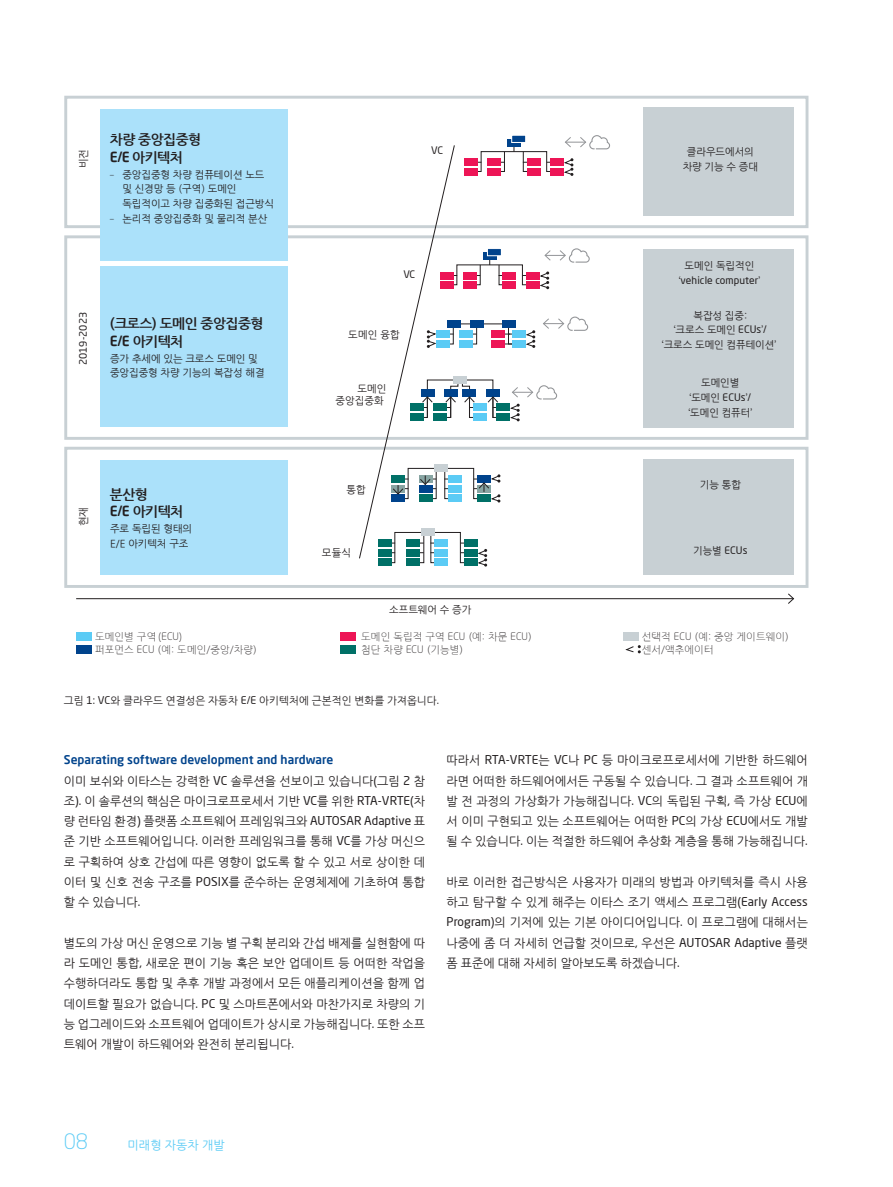
<style>
.page{position:relative;width:893px;height:1187px;background:#fff}
.page>*{position:absolute;margin:0;border:0;box-sizing:border-box;transform-origin:0 0}
.SZ_links{font:300 21px "Neo Sans Std";color:#5bcbf5}
.t1{font:700 13.8px/17.5px "Nanum Gothic";letter-spacing:-.04em;color:#231f20}
.Text{font:12px/20.2px "Nanum Gothic";letter-spacing:.005em;color:#231f20;text-align:justify}
.Zwischentitel{font:500 12px "Neo Sans Pro";letter-spacing:.005em;color:#00438c}
.Rubrizierung_links{font:12px "Nanum Gothic";letter-spacing:.01em;color:#5bcbf5}
.BU{font:10.5px "Nanum Gothic";letter-spacing:.01em;color:#231f20}
.t2{font:10.2px/14.5px "Nanum Gothic";letter-spacing:-.005em;color:#231f20}
.t3{font:300 10.2px/12.3px "Nanum Gothic";letter-spacing:.01em;color:#231f20}
.t4{font:10.2px/14.5px "Neo Sans Pro";letter-spacing:.01em;color:#231f20;text-align:center}
.t5{font:10.2px "Neo Sans Std";letter-spacing:.01em;color:#231f20}
.s1{font-family:"Neo Sans Pro";font-weight:500}
.s2{font-family:"Neo Sans Std";font-weight:300}
.s3{font-family:"Nanum Gothic"}
.s4{font-family:"Neo Sans Pro"}
.s5{font-family:"Neo Sans Std"}
</style>
<div class="page">
<div style="left:64px;top:96px;width:744px;height:132px;border:3px solid #c8d0d4"></div>
<div style="left:64px;top:235px;width:744px;height:205px;border:3px solid #c8d0d4"></div>
<div style="left:64px;top:446px;width:744px;height:142px;border:3px solid #c8d0d4"></div>
<div style="left:100px;top:109px;width:188px;height:151px;background:#abe1fa"></div>
<div style="left:100px;top:266px;width:188px;height:160px;background:#abe1fa"></div>
<div style="left:100px;top:459px;width:188px;height:115px;background:#abe1fa"></div>
<div style="left:643px;top:108px;width:151px;height:108px;background:#c8d0d4"></div>
<div style="left:643px;top:249px;width:151px;height:178px;background:#c8d0d4"></div>
<div style="left:643px;top:459px;width:151px;height:116px;background:#c8d0d4"></div>
<div style="left:76px;top:632px;width:16px;height:8px;background:#5bcbf5"></div>
<div style="left:341px;top:632px;width:15px;height:8px;background:#ed1556"></div>
<div style="left:623px;top:632px;width:15px;height:8px;background:#c8d0d4"></div>
<div style="left:76px;top:645px;width:16px;height:8px;background:#00438c"></div>
<div style="left:340px;top:645px;width:16px;height:8px;background:#007067"></div>
<hr style="left:76px;top:598px;width:717px;height:1px;background:#231f20">
<svg style="left:787px;top:593px;width:8px;height:11px"></svg>
<svg style="left:625px;top:645px;width:16px;height:8px"></svg>
<svg style="left:358px;top:135px;width:252px;height:431px"></svg>
<p class="t2" style="left:76px;top:168px;width:21px;rotate:-90deg">비전</p>
<p class="t1" style="left:110px;top:131px;width:93px">차량 중앙집중형<br><span class="s1">E/E</span> 아키텍처</p>
<p class="t2" style="left:122px;top:167px;width:153px;text-indent:-12px"><span class="s2">–</span> 중앙집중형 차량 컴퓨테이션 노드 및 신경망 등 (구역) 도메인 독립적이고 차량 집중화된 접근방식</p>
<p class="t2" style="left:110px;top:211px;width:159px"><span class="s2">–</span> 논리적 중앙집중화 및 물리적 분산</p>
<p class="t5" style="left:77px;top:365px;width:55px;rotate:-90deg">2019-2023</p>
<p class="t1" style="left:110px;top:315px;width:155px">(크로스) 도메인 중앙집중형<br><span class="s1">E/E</span> 아키텍처</p>
<p class="t2" style="left:110px;top:351px;width:156px">증가 추세에 있는 크로스 도메인 및 중앙집중형 차량 기능의 복잡성 해결</p>
<p class="t2" style="left:76px;top:526px;width:20px;rotate:-90deg">현재</p>
<p class="t1" style="left:110px;top:486px;width:75px">분산형<br><span class="s1">E/E</span> 아키텍처</p>
<p class="t2" style="left:110px;top:522px;width:84px">주로 독립된 형태의<br>E/E 아키텍처 구조</p>
<p class="t4" style="left:431px;top:142px;width:13px">VC</p>
<p class="t4" style="left:403px;top:267px;width:13px">VC</p>
<p class="t2" style="left:348px;top:328px;width:53px">도메인 융합</p>
<p class="t2" style="left:335px;top:383px;width:53px;line-height:12.3px;text-align:right">도메인 중앙집중화</p>
<p class="t2" style="left:346px;top:482px;width:21px">통합</p>
<p class="t2" style="left:322px;top:545px;width:31px">모듈식</p>
<p class="t2" style="left:389px;top:603px;width:84px">소프트웨어 수 증가</p>
<p class="t2" style="left:683px;top:145px;width:77px;text-align:center">클라우드에서의 차량 기능 수 증대</p>
<p class="t4" style="left:679px;top:258px;width:83px"><span class="s3">도메인 독립적인 ‘</span>vehicle computer<span class="s3">’</span></p>
<p class="t2" style="left:662px;top:308px;width:116px;text-align:center">복잡성 집중:<br>‘크로스 도메인 <span class="s4">ECUs</span>’<span class="s4">/ </span>‘크로스 도메인 컴퓨테이션’</p>
<p class="t2" style="left:688px;top:376px;width:65px;text-align:center">도메인별 ‘도메인 <span class="s4">ECUs</span>’<span class="s4">/ </span>‘도메인 컴퓨터’</p>
<p class="t2" style="left:700px;top:478px;width:43px">기능 통합</p>
<p class="t4" style="left:693px;top:543px;width:56px"><span class="s3">기능별</span> ECUs</p>
<p class="t3" style="left:95px;top:631px;width:163px">도메인별 구역 <span class="s5">(ECU)<br></span>퍼포먼스 <span class="s5">ECU</span> (예: 도메인/중앙/차량)</p>
<p class="t3" style="left:361px;top:631px;width:172px">도메인 독립적 구역 <span class="s5">ECU</span> (예: 차문 <span class="s5">ECU</span>) 첨단 차량 <span class="s5">ECU</span> (기능별)</p>
<p class="t3" style="left:642px;top:631px;width:148px">선택적 <span class="s5">ECU</span> (예: 중앙 게이트웨이) 센서/액추에이터</p>
<p class="BU" style="left:64px;top:695px;width:377px">그림 <span class="s4">1: VC</span>와 클라우드 연결성은 자동차 <span class="s4">E/E</span> 아키텍처에 근본적인 변화를 가져옵니다<span class="s4">.</span></p>
<p class="Zwischentitel" style="left:64px;top:752px;width:271px">Separating software development and hardware</p>
<p class="Text" style="left:64px;top:770px;width:363px">이미 보쉬와 이타스는 강력한 <span class="s4">VC</span> 솔루션을 선보이고 있습니다<span class="s4">(</span>그림 <span class="s4">2</span> 참 조<span class="s4">).</span> 이 솔루션의 핵심은 마이크로프로세서 기반 <span class="s4">VC</span>를 위한 <span class="s4">RTA-VRTE(</span>차 량 런타임 환경<span class="s4">)</span> 플랫폼 소프트웨어 프레임워크와 <span class="s4">AUTOSAR Adaptive</span> 표 준 기반 소프트웨어입니다<span class="s4">.</span> 이러한 프레임워크를 통해 <span class="s4">VC</span>를 가상 머신으 로 구획하여 상호 간섭에 따른 영향이 없도록 할 수 있고 서로 상이한 데 이터 및 신호 전송 구조를 <span class="s4">POSIX</span>를 준수하는 운영체제에 기초하여 통합 할 수 있습니다<span class="s4">.</span></p>
<p class="Text" style="left:64px;top:932px;width:363px">별도의 가상 머신 운영으로 기능 별 구획 분리와 간섭 배제를 실현함에 따 라 도메인 통합<span class="s4">,</span> 새로운 편이 기능 혹은 보안 업데이트 등 어떠한 작업을 수행하더라도 통합 및 추후 개발 과정에서 모든 애플리케이션을 함께 업 데이트할 필요가 없습니다<span class="s4">. PC</span> 및 스마트폰에서와 마찬가지로 차량의 기 능 업그레이드와 소프트웨어 업데이트가 상시로 가능해집니다<span class="s4">.</span> 또한 소프 트웨어 개발이 하드웨어와 완전히 분리됩니다<span class="s4">.</span></p>
<p class="Text" style="left:446px;top:750px;width:363px">따라서 <span class="s4">RTA-VRTE</span>는 <span class="s4">VC</span>나 <span class="s4">PC</span> 등 마이크로프로세서에 기반한 하드웨어 라면 어떠한 하드웨어에서든 구동될 수 있습니다<span class="s4">.</span> 그 결과 소프트웨어 개 발 전 과정의 가상화가 가능해집니다<span class="s4">. VC</span>의 독립된 구획<span class="s4">,</span> 즉 가상 <span class="s4">ECU</span>에 서 이미 구현되고 있는 소프트웨어는 어떠한 <span class="s4">PC</span>의 가상 <span class="s4">ECU</span>에서도 개발 될 수 있습니다<span class="s4">.</span> 이는 적절한 하드웨어 추상화 계층을 통해 가능해집니다<span class="s4">.</span></p>
<p class="Text" style="left:446px;top:872px;width:363px">바로 이러한 접근방식은 사용자가 미래의 방법과 아키텍처를 즉시 사용 하고 탐구할 수 있게 해주는 이타스 조기 액세스 프로그램<span class="s4">(Early Access Program)</span>의 기저에 있는 기본 아이디어입니다<span class="s4">.</span> 이 프로그램에 대해서는 나중에 좀 더 자세히 언급할 것이므로<span class="s4">,</span> 우선은 <span class="s4">AUTOSAR Adaptive</span> 플랫 폼 표준에 대해 자세히 알아보도록 하겠습니다<span class="s4">.</span></p>
<p class="SZ_links" style="left:64px;top:1128px;width:26px">08</p>
<p class="Rubrizierung_links" style="left:128px;top:1139px;width:99px">미래형 자동차 개발</p>
</div>
